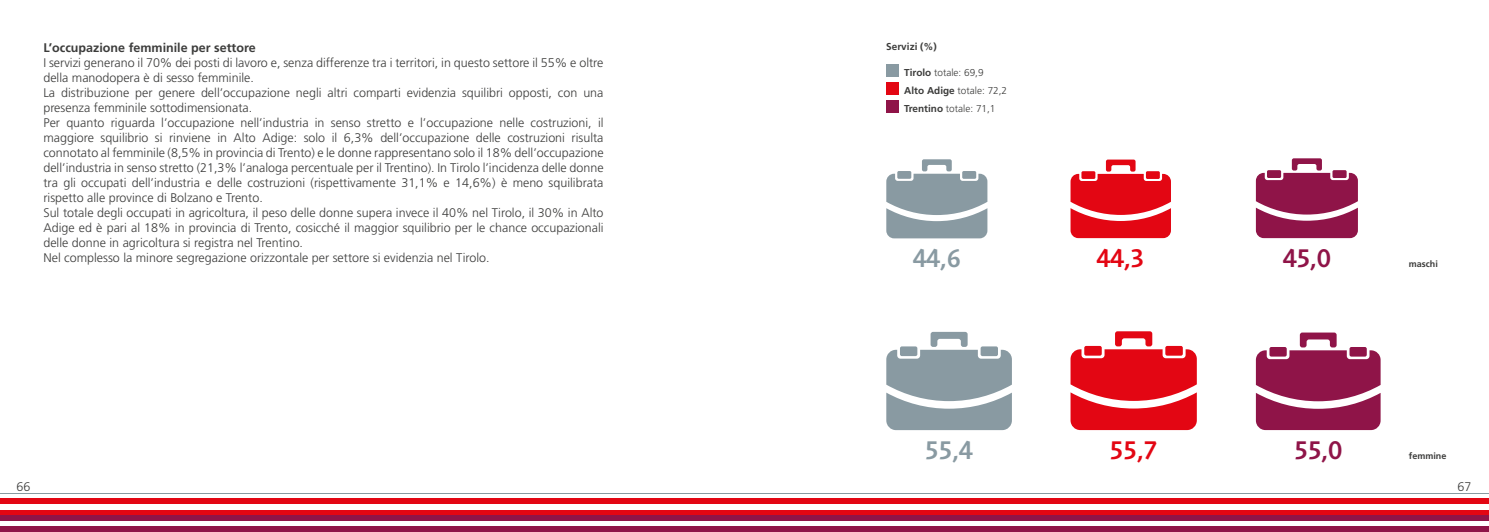
<style>
.page{position:relative;width:1489px;height:532px;background:#fff}
.page>*{position:absolute;margin:0;border:0;box-sizing:border-box;transform-origin:0 0}
.t1{font:500 27.25px "Agilita LT Pro";color:#8f1448}
.t2{font:500 27.25px "Agilita LT Pro";color:#e30613}
.t3{font:500 27.25px "Agilita LT Pro";color:#899aa2}
.t4{font:300 12.5px/15px "Frutiger LT Std";color:#3c3c3b}
.t5{font:700 12.5px "Frutiger LT Std";color:#3c3c3b}
.t6{font:300 10px/18px "Frutiger LT Std";color:#3c3c3b}
.t7{font:700 10px "Frutiger LT Std";color:#3c3c3b}
.t8{font:700 9px "Frutiger LT Std";color:#3c3c3b}
.s1{font-weight:700}
</style>
<div class="page">
<div style="left:0;top:498px;width:744px;height:7px;background:#e30613"></div>
<div style="left:0;top:504px;width:744px;height:6px;background:#fff"></div>
<div style="left:0;top:509px;width:744px;height:7px;background:#e30613"></div>
<div style="left:0;top:515px;width:744px;height:6px;background:#8f1448"></div>
<div style="left:0;top:520px;width:744px;height:7px;background:#fff"></div>
<div style="left:0;top:526px;width:744px;height:5px;background:#8f1448"></div>
<div style="left:744px;top:498px;width:744px;height:7px;background:#e30613"></div>
<div style="left:744px;top:504px;width:744px;height:6px;background:#fff"></div>
<div style="left:744px;top:509px;width:744px;height:7px;background:#e30613"></div>
<div style="left:744px;top:515px;width:744px;height:6px;background:#8f1448"></div>
<div style="left:744px;top:520px;width:744px;height:7px;background:#fff"></div>
<div style="left:744px;top:526px;width:744px;height:5px;background:#8f1448"></div>
<div style="left:886px;top:64px;width:12px;height:12px;background:#899aa2"></div>
<div style="left:886px;top:82px;width:12px;height:12px;background:#e30613"></div>
<div style="left:886px;top:100px;width:12px;height:12px;background:#8f1448"></div>
<svg style="left:1255px;top:158px;width:102px;height:80px"></svg>
<svg style="left:1255px;top:332px;width:125px;height:98px"></svg>
<svg style="left:1070px;top:159px;width:100px;height:79px"></svg>
<svg style="left:1070px;top:331px;width:126px;height:99px"></svg>
<svg style="left:886px;top:159px;width:101px;height:79px"></svg>
<svg style="left:886px;top:332px;width:125px;height:98px"></svg>
<p class="t5" style="left:43px;top:40px;width:214px">L’occupazione femminile per settore</p>
<p class="t4" style="left:43px;top:55px;width:561px">I servizi generano il 70% dei posti di lavoro e, senza differenze tra i territori, in questo settore il 55% e oltre della manodopera è di sesso femminile.<br>La distribuzione per genere dell’occupazione negli altri comparti evidenzia squilibri opposti, con una presenza femminile sottodimensionata.<br>Per quanto riguarda l’occupazione nell’industria in senso stretto e l’occupazione nelle costruzioni, il maggiore squilibrio si rinviene in Alto Adige: solo il 6,3% dell’occupazione delle costruzioni risulta connotato al femminile (8,5% in provincia di Trento) e le donne rappresentano solo il 18% dell’occupazione dell’industria in senso stretto (21,3% l’analoga percentuale per il Trentino). In Tirolo l’incidenza delle donne tra gli occupati dell’industria e delle costruzioni (rispettivamente 31,1% e 14,6%) è meno squilibrata rispetto alle province di Bolzano e Trento.<br>Sul totale degli occupati in agricoltura, il peso delle donne supera invece il 40% nel Tirolo, il 30% in Alto Adige ed è pari al 18% in provincia di Trento, cosicché il maggior squilibrio per le chance occupazionali delle donne in agricoltura si registra nel Trentino.<br>Nel complesso la minore segregazione orizzontale per settore si evidenzia nel Tirolo.</p>
<p class="t7" style="left:886px;top:41px;width:52px">Servizi (%)</p>
<p class="t6" style="left:904px;top:64px;width:104px"><span class="s1">Tirolo</span> totale: 69,9<br><span class="s1">Alto Adige</span> totale: 72,2<br><span class="s1">Trentino</span> totale: 71,1</p>
<h1 class="t3" style="left:913px;top:239px;width:49px">44,6</h1>
<h1 class="t2" style="left:1096px;top:239px;width:49px">44,3</h1>
<h1 class="t1" style="left:1282px;top:239px;width:49px">45,0</h1>
<p class="t8" style="left:1408px;top:259px;width:30px">maschi</p>
<h1 class="t3" style="left:925px;top:430px;width:49px">55,4</h1>
<p class="t8" style="left:1408px;top:450px;width:39px">femmine</p>
<h1 class="t1" style="left:1294px;top:430px;width:49px">55,0</h1>
<h1 class="t2" style="left:1109px;top:430px;width:49px">55,7</h1>
<p class="t4" style="left:17px;top:479px;width:15px">66</p>
<p class="t4" style="left:1457px;top:479px;width:15px">67</p>
</div>
